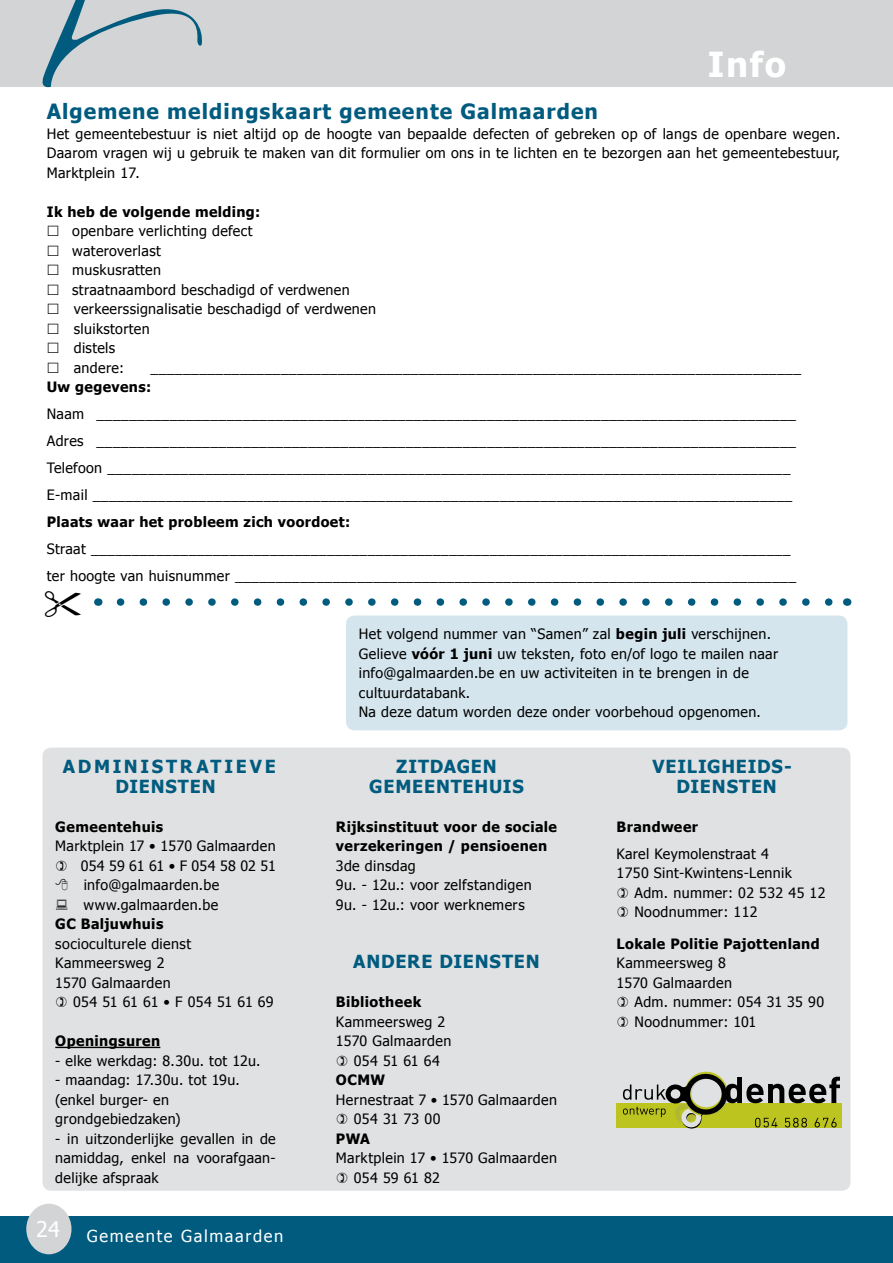
<style>
.page{position:relative;width:893px;height:1263px;background:#fff}
.page>*{position:absolute;margin:0;border:0;box-sizing:border-box;transform-origin:0 0}
.t1{font:700 34.5px "Tahoma";color:#fff}
.t2{font:700 21px "Tahoma";letter-spacing:.05em;color:#005b7f}
.t3{font:700 18px/19.5px "Tahoma";letter-spacing:.05em;color:#005b7f;text-align:center}
.t4{font:700 18px/19.5px "Tahoma";letter-spacing:.145em;color:#005b7f;text-align:center}
.t5{font:16.5px "Tahoma";letter-spacing:.1em;color:#fff}
.t6{font:14.25px/19.5px "Tahoma";letter-spacing:.025em;color:#000}
.t7{font:700 14.25px/19.5px "Tahoma";letter-spacing:.025em;color:#000}
.t8{font:14.25px "Tahoma";letter-spacing:-.005em;color:#000}
.s1{font-weight:700}
</style>
<div class="page">
<div style="left:0;top:0;width:893px;height:87px;background:#d2d4d5"></div>
<div style="left:0;top:1216px;width:893px;height:47px;background:#005b7f"></div>
<div style="left:26px;top:1204px;width:46px;height:50px;background:#d2d4d5;border-radius:50%"></div>
<svg style="left:42px;top:0;width:160px;height:88px"></svg>
<div style="left:346px;top:615px;width:501px;height:115px;background:#d4e5ee;border-radius:9px"></div>
<svg style="left:120px;top:598px;width:713px;height:8px"></svg>
<div style="left:43px;top:748px;width:807px;height:443px;background:#e0e1e2;border-radius:9px"></div>
<hr style="left:55px;top:1047px;width:105px;height:1px;background:#000">
<div style="left:617px;top:1103px;width:225px;height:24px;background:#bcc41f"></div>
<svg style="left:623px;top:1071px;width:217px;height:57px"></svg>
<h1 class="t1" style="left:708px;top:41px;width:80px">Info</h1>
<h2 class="t2" style="left:47px;top:97px;width:553px">Algemene meldingskaart gemeente Galmaarden</h2>
<p class="t6" style="left:47px;top:123px;width:795px;text-align:justify">Het gemeentebestuur is niet altijd op de hoogte van bepaalde defecten of gebreken op of langs de openbare wegen.<br>Daarom vragen wij u gebruik te maken van dit formulier om ons in te lichten en te bezorgen aan het gemeentebestuur, Marktplein 17.</p>
<p class="t7" style="left:47px;top:201px;width:215px">Ik heb de volgende melding:</p>
<p class="t6" style="left:72px;top:221px;width:305px">openbare verlichting defect<br>wateroverlast<br>muskusratten<br>straatnaambord beschadigd of verdwenen verkeerssignalisatie beschadigd of verdwenen sluikstorten<br>distels<br>andere:</p>
<p class="t6" style="left:151px;top:357px;width:652px">________________________________________________________________________________</p>
<p class="t7" style="left:47px;top:377px;width:106px">Uw gegevens:</p>
<p class="t6" style="left:47px;top:400px;width:751px;line-height:27px">Naam ______________________________________________________________________________________ Adres ______________________________________________________________________________________ Telefoon ____________________________________________________________________________________ E-mail ______________________________________________________________________________________</p>
<p class="t7" style="left:47px;top:512px;width:305px">Plaats waar het probleem zich voordoet:</p>
<p class="t6" style="left:47px;top:535px;width:751px;line-height:27px">Straat ______________________________________________________________________________________ ter hoogte van huisnummer _____________________________________________________________________</p>
<p class="t4" style="left:63px;top:756px;width:214px">ADMINISTRATIEVE<br>DIENSTEN</p>
<p class="t7" style="left:55px;top:816px;width:109px">Gemeentehuis</p>
<p class="t6" style="left:81px;top:836px;width:197px;text-indent:-25px">Marktplein 17 • 1570 Galmaarden<br>054 59 61 61 • F 054 58 02 51 info@galmaarden.be www.galmaarden.be</p>
<p class="t7" style="left:55px;top:913px;width:110px">GC Baljuwhuis</p>
<p class="t6" style="left:55px;top:933px;width:137px">socioculturele dienst<br>Kammeersweg 2<br>1570 Galmaarden</p>
<p class="t8" style="left:73px;top:992px;width:202px">054 51 61 61 • F 054 51 61 69</p>
<p class="t7" style="left:55px;top:1030px;width:107px">Openingsuren</p>
<p class="t6" style="left:55px;top:1050px;width:207px">- elke werkdag: 8.30u. tot 12u.</p>
<p class="t6" style="left:55px;top:1070px;width:186px">- maandag: 17.30u. tot 19u. (enkel burger- en grondgebiedzaken)</p>
<p class="t6" style="left:55px;top:1128px;width:222px;text-align:justify">- in uitzonderlijke gevallen in de namiddag, enkel na voorafgaan&shy;delijke afspraak</p>
<p class="t5" style="left:36px;top:1224px;width:249px"><sup>24</sup> Gemeente Galmaarden</p>
<p class="t6" style="left:359px;top:624px;width:421px">Het volgend nummer van “Samen” zal <span class="s1">begin juli</span> verschijnen.<br>Gelieve <span class="s1">vóór 1 juni</span> uw teksten, foto en/of logo te mailen naar info@galmaarden.be en uw activiteiten in te brengen in de cultuurdatabank.<br>Na deze datum worden deze onder voorbehoud opgenomen.</p>
<p class="t3" style="left:369px;top:756px;width:156px">ZITDAGEN<br>GEMEENTEHUIS</p>
<p class="t7" style="left:336px;top:816px;width:223px">Rijksinstituut voor de sociale verzekeringen / pensioenen</p>
<p class="t6" style="left:336px;top:855px;width:197px">3de dinsdag<br>9u. - 12u.: voor zelfstandigen<br>9u. - 12u.: voor werknemers</p>
<p class="t3" style="left:353px;top:951px;width:188px">ANDERE DIENSTEN</p>
<p class="t7" style="left:336px;top:991px;width:87px">Bibliotheek</p>
<p class="t6" style="left:336px;top:1011px;width:117px;text-align:center">Kammeersweg 2<br>1570 Galmaarden<br>054 51 61 64</p>
<p class="t7" style="left:336px;top:1069px;width:51px">OCMW</p>
<p class="t6" style="left:354px;top:1089px;width:205px;text-indent:-18px">Hernestraat 7 • 1570 Galmaarden<br>054 31 73 00</p>
<p class="t7" style="left:336px;top:1128px;width:36px">PWA</p>
<p class="t6" style="left:354px;top:1148px;width:205px;text-indent:-18px">Marktplein 17 • 1570 Galmaarden<br>054 59 61 82</p>
<p class="t3" style="left:652px;top:756px;width:141px">VEILIGHEIDS-<br>DIENSTEN</p>
<p class="t7" style="left:617px;top:816px;width:83px">Brandweer</p>
<p class="t6" style="left:617px;top:843px;width:154px">Karel Keymolenstraat 4</p>
<p class="t6" style="left:617px;top:863px;width:177px">1750 Sint-Kwintens-Lennik</p>
<p class="t6" style="left:634px;top:882px;width:193px">Adm. nummer: 02 532 45 12</p>
<p class="t6" style="left:634px;top:902px;width:125px">Noodnummer: 112</p>
<p class="t7" style="left:617px;top:933px;width:205px">Lokale Politie Pajottenland</p>
<p class="t6" style="left:617px;top:953px;width:111px">Kammeersweg 8</p>
<p class="t6" style="left:617px;top:972px;width:117px">1570 Galmaarden</p>
<p class="t6" style="left:634px;top:992px;width:191px">Adm. nummer: 054 31 35 90</p>
<p class="t6" style="left:634px;top:1011px;width:123px">Noodnummer: 101</p>
</div>
